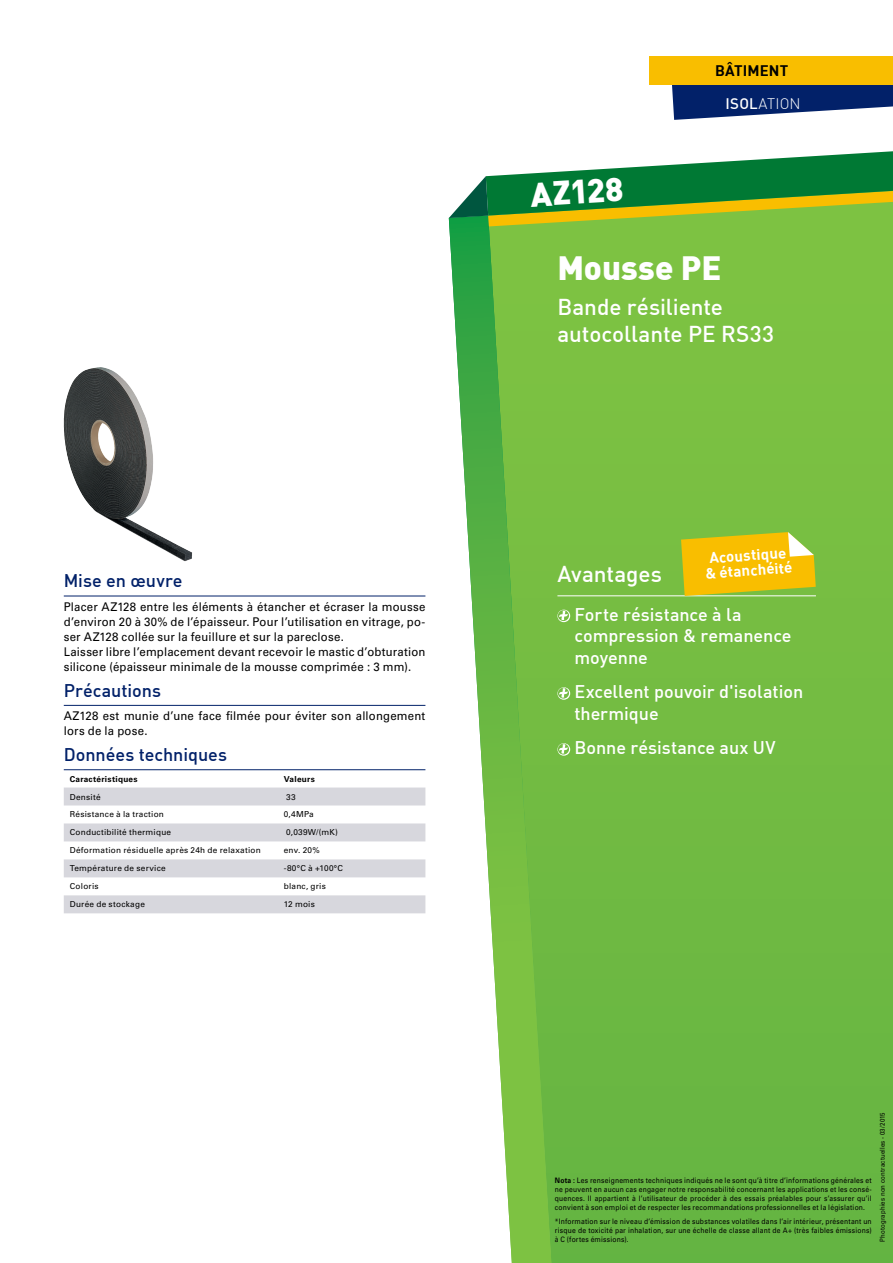
<style>
.page{position:relative;width:893px;height:1263px;background:#fff}
.page>*{position:absolute;margin:0;border:0;box-sizing:border-box;transform-origin:0 0}
.t1{font:900 33px "DIN";color:#fff}
.t2{font:500 22.5px/27px "DIN";letter-spacing:-.005em;color:#fff}
.t3{font:500 18px/21.6px "DIN";letter-spacing:-.005em;color:#fff}
.t4{font:500 18px "DIN";color:#022169}
.t5{font:15px/15px "DIN Bold";color:#fff;text-align:center}
.t6{font:700 15px/32.4px "DIN";letter-spacing:.01em;color:#000}
.t7{font:12px/15px "Univers LTCYR 55 Roman";letter-spacing:.015em;color:#000;scale:.95 1}
.t8{font:8.25px "Univers LTCYR 55 Roman";letter-spacing:.03em;color:#000}
.t9{font:700 8.25px "Univers LTCYR 65";letter-spacing:.03em;color:#000}
.t10{font:7.5px/9px "Univers LTCYR 55 Roman";letter-spacing:.025em;color:#000;text-align:justify;scale:.9 1}
.t11{font:6.75px "Univers LTCYR 55 Roman";letter-spacing:.025em;color:#000;scale:.9 1}
.s1{font-weight:500;color:#fff}
.s2{font-weight:300;color:#fff}
.s3{font-family:"Univers LTCYR 65";font-weight:700}
</style>
<div class="page">
<hr style="left:64px;top:596px;width:361px;height:1px;background:#022169">
<hr style="left:64px;top:705px;width:361px;height:1px;background:#022169">
<hr style="left:64px;top:769px;width:361px;height:1px;background:#022169">
<svg style="left:64px;top:787px;width:361px;height:126px;fill:#d7d7dd"></svg>
<img style="left:64px;top:367px;width:36px;height:118px">
<svg style="left:551px;top:226px;width:342px;height:1037px;background:#72bb42"></svg>
<svg style="left:449px;top:226px;width:102px;height:1037px"></svg>
<svg style="left:449px;top:151px;width:444px;height:75px"></svg>
<hr style="left:557px;top:596px;width:259px;height:1px;background:#fff">
<svg style="left:557px;top:610px;width:13px;height:12px"></svg>
<svg style="left:557px;top:687px;width:13px;height:13px"></svg>
<svg style="left:557px;top:743px;width:13px;height:13px"></svg>
<svg style="left:672px;top:85px;width:221px;height:35px"></svg>
<div style="left:649px;top:56px;width:244px;height:29px;background:#f9be00"></div>
<svg style="left:681px;top:532px;width:135px;height:64px;background:#e3c016"></svg>
<h3 class="t4" style="left:64px;top:569px;width:120px">Mise en œuvre</h3>
<p class="t7" style="left:64px;top:598px;width:382px">Placer AZ128 entre les éléments à étancher et écraser la mousse d’environ 20 à 30% de l’épaisseur. Pour l’utilisation en vitrage, po&shy;ser AZ128 collée sur la feuillure et sur la pareclose.<br>Laisser libre l’emplacement devant recevoir le mastic d’obturation silicone (épaisseur minimale de la mousse comprimée : 3 mm).</p>
<h3 class="t4" style="left:64px;top:679px;width:99px">Précautions</h3>
<h3 class="t7" style="left:64px;top:708px;width:382px">AZ128 est munie d’une face filmée pour éviter son allongement lors de la pose.</h3>
<h3 class="t4" style="left:64px;top:743px;width:165px">Données techniques</h3>
<p class="t9" style="left:70px;top:773px;width:69px">Caractéristiques</p>
<p class="t9" style="left:284px;top:773px;width:32px">Valeurs</p>
<p class="t8" style="left:70px;top:791px;width:32px">Densité</p>
<p class="t8" style="left:286px;top:791px;width:11px">33</p>
<p class="t8" style="left:70px;top:809px;width:96px">Résistance à la traction</p>
<p class="t8" style="left:284px;top:809px;width:31px">0,4MPa</p>
<p class="t8" style="left:70px;top:827px;width:103px">Conductibilité thermique</p>
<p class="t8" style="left:286px;top:827px;width:53px">0,039W/(mK)</p>
<p class="t8" style="left:70px;top:845px;width:192px">Déformation résiduelle après 24h de relaxation</p>
<p class="t8" style="left:284px;top:845px;width:37px">env. 20%</p>
<p class="t8" style="left:70px;top:863px;width:98px">Température de service</p>
<p class="t8" style="left:284px;top:863px;width:61px">-80°C à +100°C</p>
<p class="t8" style="left:70px;top:881px;width:30px">Coloris</p>
<p class="t8" style="left:284px;top:881px;width:44px">blanc, gris</p>
<p class="t8" style="left:70px;top:899px;width:77px">Durée de stockage</p>
<p class="t8" style="left:284px;top:899px;width:33px">12 mois</p>
<h1 class="t1" style="left:529px;top:173px;width:95px;rotate:-4deg">az128</h1>
<h3 class="t6" style="left:726px;top:54px;width:76px;text-indent:-11px">BÂTIMENT <span class="s1">isol</span><span class="s2">ATION</span></h3>
<h1 class="t1" style="left:557px;top:246px;width:165px">Mousse PE</h1>
<h2 class="t2" style="left:557px;top:293px;width:218px">Bande résiliente autocollante PE RS33</h2>
<h3 class="t5" style="left:704px;top:550px;width:89px;rotate:-4deg">Acoustique &amp; étanchéité</h3>
<h2 class="t2" style="left:557px;top:560px;width:106px">Avantages</h2>
<h3 class="t3" style="left:574px;top:603px;width:219px">Forte résistance à la compression &amp; remanence moyenne</h3>
<h3 class="t3" style="left:574px;top:680px;width:230px">Excellent pouvoir d'isolation thermique</h3>
<h3 class="t3" style="left:574px;top:736px;width:202px">Bonne résistance aux UV</h3>
<p class="t10" style="left:555px;top:1176px;width:353px"><span class="s3">Nota :</span> Les renseignements techniques indiqués ne le sont qu’à titre d’informations générales et ne peuvent en aucun cas engager notre responsabilité concernant les applications et les consé&shy;quences. Il appartient à l’utilisateur de procéder à des essais préalables pour s’assurer qu’il convient à son emploi et de respecter les recommandations professionnelles et la législation.</p>
<p class="t10" style="left:555px;top:1216px;width:353px">*Information sur le niveau d’émission de substances volatiles dans l’air intérieur, présentant un risque de toxicité par inhalation, sur une échelle de classe allant de A+ (très faibles émissions) à C (fortes émissions).</p>
<p class="t11" style="left:878px;top:1242px;width:145px;rotate:-90deg">Photographies non contractuelles - 03/2015</p>
</div>
